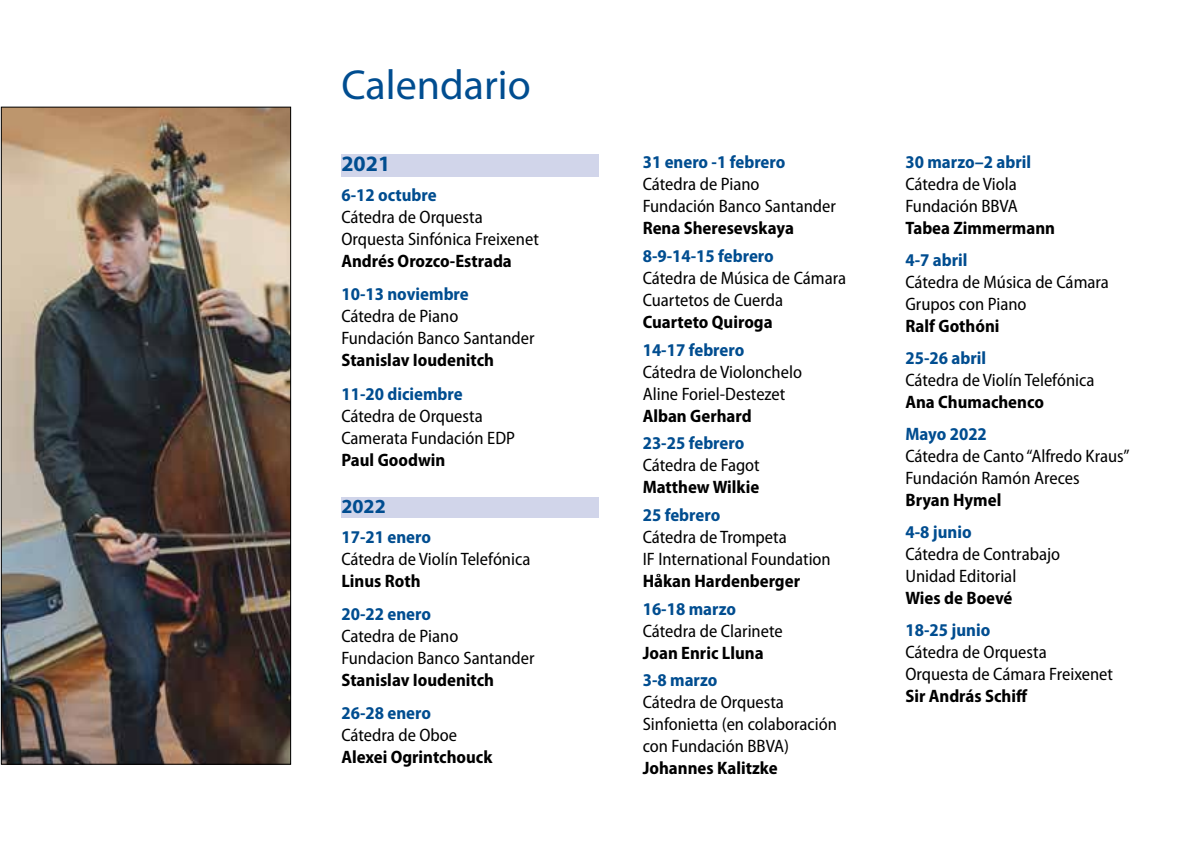
<style>
.page{position:relative;width:1197px;height:851px;background:#fff}
.page>*{position:absolute;margin:0;border:0;box-sizing:border-box;transform-origin:0 0}
.t1{font:42px "Myriad Pro";color:#004d90}
.t2{font:700 22px "Myriad Pro";color:#004d90}
.t3{font:700 20px "Myriad Pro";color:#004d90}
.t4{font:semi-condensed 18px/22px "Myriad Pro";color:#000}
.t5{font:700 semi-condensed 18px "Myriad Pro";color:#000}
.t6{font:700 semi-condensed 18px "Myriad Pro";color:#004d90}
</style>
<div class="page">
<img style="left:3px;top:109px;width:286px;height:653px">
<div style="left:341px;top:154px;width:258px;height:22px;background:#d1d5ea"></div>
<div style="left:341px;top:497px;width:258px;height:20px;background:#d1d5ea"></div>
<h1 class="t1" style="left:341px;top:59px;width:191px">Calendario</h1>
<p class="t2" style="left:341px;top:149px;width:50px">2021</p>
<p class="t6" style="left:341px;top:183px;width:97px">6-12 octubre</p>
<p class="t4" style="left:341px;top:206px;width:199px">Cátedra de Orquesta<br>Orquesta Sinfónica Freixenet</p>
<p class="t5" style="left:341px;top:249px;width:172px">Andrés Orozco-Estrada</p>
<p class="t6" style="left:341px;top:283px;width:129px">10-13 noviembre</p>
<p class="t4" style="left:341px;top:305px;width:195px">Cátedra de Piano<br>Fundación Banco Santander</p>
<p class="t5" style="left:341px;top:349px;width:154px">Stanislav Ioudenitch</p>
<p class="t6" style="left:341px;top:382px;width:123px">11-20 diciembre</p>
<p class="t4" style="left:341px;top:404px;width:175px">Cátedra de Orquesta<br>Camerata Fundación EDP</p>
<p class="t5" style="left:341px;top:448px;width:106px">Paul Goodwin</p>
<p class="t3" style="left:341px;top:492px;width:46px">2022</p>
<p class="t6" style="left:341px;top:525px;width:91px">17-21 enero</p>
<p class="t4" style="left:341px;top:547px;width:190px">Cátedra de Violín Telefónica</p>
<p class="t5" style="left:341px;top:569px;width:81px">Linus Roth</p>
<p class="t6" style="left:341px;top:602px;width:91px">20-22 enero</p>
<p class="t4" style="left:341px;top:624px;width:195px">Catedra de Piano<br>Fundacion Banco Santander</p>
<p class="t5" style="left:341px;top:668px;width:154px">Stanislav Ioudenitch</p>
<p class="t6" style="left:341px;top:701px;width:91px">26-28 enero</p>
<p class="t4" style="left:341px;top:724px;width:117px">Cátedra de Oboe</p>
<p class="t5" style="left:341px;top:745px;width:152px">Alexei Ogrintchouck</p>
<p class="t6" style="left:642px;top:150px;width:144px">31 enero -1 febrero</p>
<p class="t4" style="left:642px;top:173px;width:195px">Cátedra de Piano<br>Fundación Banco Santander</p>
<p class="t5" style="left:642px;top:216px;width:153px">Rena Sheresevskaya</p>
<p class="t6" style="left:642px;top:244px;width:133px">8-9-14-15 febrero</p>
<p class="t4" style="left:642px;top:266px;width:205px">Cátedra de Música de Cámara<br>Cuartetos de Cuerda</p>
<p class="t5" style="left:642px;top:310px;width:131px">Cuarteto Quiroga</p>
<p class="t6" style="left:642px;top:338px;width:103px">14-17 febrero</p>
<p class="t4" style="left:642px;top:360px;width:161px">Cátedra de Violonchelo<br>Aline Foriel-Destezet</p>
<p class="t5" style="left:642px;top:404px;width:110px">Alban Gerhard</p>
<p class="t6" style="left:642px;top:431px;width:103px">23-25 febrero</p>
<p class="t4" style="left:642px;top:454px;width:119px">Cátedra de Fagot</p>
<p class="t5" style="left:642px;top:475px;width:118px">Matthew Wilkie</p>
<p class="t6" style="left:642px;top:503px;width:79px">25 febrero</p>
<p class="t4" style="left:642px;top:525px;width:189px">Cátedra de Trompeta<br>IF International Foundation</p>
<p class="t5" style="left:642px;top:569px;width:159px">Håkan Hardenberger</p>
<p class="t6" style="left:642px;top:597px;width:95px">16-18 marzo</p>
<p class="t4" style="left:642px;top:619px;width:141px">Cátedra de Clarinete</p>
<p class="t5" style="left:642px;top:641px;width:122px">Joan Enric Lluna</p>
<p class="t6" style="left:642px;top:668px;width:76px">3-8 marzo</p>
<p class="t4" style="left:642px;top:691px;width:196px">Cátedra de Orquesta<br>Sinfonietta (en colaboración con Fundación BBVA)</p>
<p class="t5" style="left:642px;top:756px;width:136px">Johannes Kalitzke</p>
<p class="t6" style="left:905px;top:150px;width:127px">30 marzo–2 abril</p>
<p class="t4" style="left:905px;top:173px;width:114px">Cátedra de Viola<br>Fundación BBVA</p>
<p class="t5" style="left:905px;top:216px;width:151px">Tabea Zimmermann</p>
<p class="t6" style="left:905px;top:248px;width:64px">4-7 abril</p>
<p class="t4" style="left:905px;top:271px;width:205px">Cátedra de Música de Cámara<br>Grupos con Piano</p>
<p class="t5" style="left:905px;top:314px;width:96px">Ralf Gothóni</p>
<p class="t6" style="left:905px;top:346px;width:82px">25-26 abril</p>
<p class="t4" style="left:905px;top:369px;width:190px">Cátedra de Violín Telefónica</p>
<p class="t5" style="left:905px;top:390px;width:140px">Ana Chumachenco</p>
<p class="t6" style="left:905px;top:422px;width:83px">Mayo 2022</p>
<p class="t4" style="left:905px;top:445px;width:226px">Cátedra de Canto “Alfredo Kraus”<br>Fundación Ramón Areces</p>
<p class="t5" style="left:905px;top:488px;width:97px">Bryan Hymel</p>
<p class="t6" style="left:905px;top:520px;width:68px">4-8 junio</p>
<p class="t4" style="left:905px;top:543px;width:156px">Cátedra de Contrabajo<br>Unidad Editorial</p>
<p class="t5" style="left:905px;top:586px;width:109px">Wies de Boevé</p>
<p class="t6" style="left:905px;top:618px;width:86px">18-25 junio</p>
<p class="t4" style="left:905px;top:641px;width:209px">Cátedra de Orquesta<br>Orquesta de Cámara Freixenet</p>
<p class="t5" style="left:905px;top:684px;width:123px">Sir András Schiff</p>
</div>
